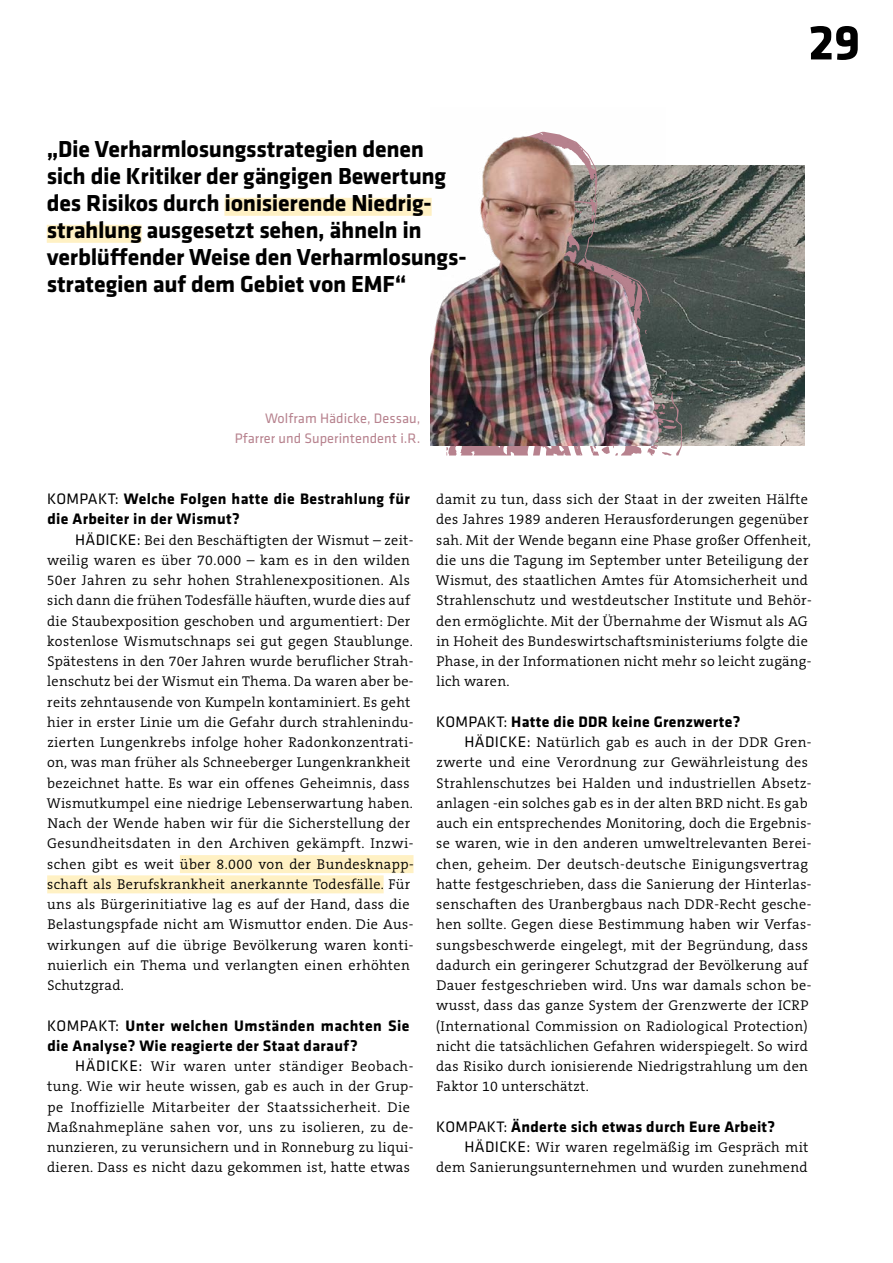
<style>
.page{position:relative;width:893px;height:1263px;background:#fff}
.page>*{position:absolute;margin:0;border:0;box-sizing:border-box;transform-origin:0 0}
.t1{font:700 51px "Klavika Basic";color:#000}
.t2{font:700 24px/27px "Klavika Basic";letter-spacing:-.01em;color:#000}
.t3{font:700 15.75px/20.2px "Klavika Basic";letter-spacing:.02em;color:#000}
.t4{font:300 14.25px/20.2px "The Serif B W4";letter-spacing:.02em;color:#000}
.t5{font:14.25px/20.2px "Klavika Basic";letter-spacing:.005em;color:#b7828e;text-align:right}
.s1{font-weight:400}
.s2{font-family:"Klavika Basic";font-weight:400;font-size:15.75px}
</style>
<div class="page">
<img style="left:682px;top:165px;width:123px;height:281px">
<div style="left:180px;top:855px;width:233px;height:18px;background:#fff1c4"></div>
<div style="left:47px;top:875px;width:337px;height:18px;background:#fff1c4"></div>
<svg style="left:448px;top:165px;width:234px;height:290px;background:#7a7473"></svg>
<svg style="left:446px;top:447px;width:2px;height:8px"></svg>
<svg style="left:556px;top:282px;width:120px;height:174px"></svg>
<div style="left:224px;top:198px;width:208px;height:18px;background:#fff1c4"></div>
<div style="left:47px;top:225px;width:95px;height:18px;background:#fff1c4"></div>
<img style="left:430px;top:131px;width:235px;height:315px">
<p class="t2" style="left:47px;top:135px;width:421px">„Die Verharmlosungsstrategien denen sich die Kritiker der gängigen Bewertung des Risikos durch ionisierende Niedrig&shy;strahlung ausgesetzt sehen, ähneln in verblüffender Weise den Verharmlosungs&shy;strategien auf dem Gebiet von EMF“</p>
<p class="t5" style="left:235px;top:408px;width:187px">Wolfram Hädicke, Dessau,<br>Pfarrer und Superintendent i.R.</p>
<h1 class="t1" style="left:808px;top:6px;width:53px">29</h1>
<p class="t3" style="left:47px;top:488px;width:364px"><span class="s1">KOMPAKT:</span> Welche Folgen hatte die Bestrahlung für die Arbeiter in der Wismut?</p>
<p class="t4" style="left:47px;top:530px;width:368px;text-indent:29px"><span class="s2">HÄDICKE:</span> Bei den Beschäftigten der Wismut – zeit&shy;weilig waren es über 70.000 – kam es in den wilden 50er Jahren zu sehr hohen Strahlenexpositionen. Als sich dann die frühen Todesfälle häuften, wurde dies auf die Staubexposition geschoben und argumentiert: Der kostenlose Wismutschnaps sei gut gegen Staublunge.<br>Spätestens in den 70er Jahren wurde beruflicher Strah&shy;lenschutz bei der Wismut ein Thema. Da waren aber be&shy;reits zehntausende von Kumpeln kontaminiert. Es geht hier in erster Linie um die Gefahr durch strahlenindu&shy;zierten Lungenkrebs infolge hoher Radonkonzentrati&shy;on, was man früher als Schneeberger Lungenkrankheit bezeichnet hatte. Es war ein offenes Geheimnis, dass Wismutkumpel eine niedrige Lebenserwartung haben.<br>Nach der Wende haben wir für die Sicherstellung der Gesundheitsdaten in den Archiven gekämpft. Inzwi&shy;schen gibt es weit über 8.000 von der Bundesknapp&shy;schaft als Berufskrankheit anerkannte Todesfälle. Für uns als Bürgerinitiative lag es auf der Hand, dass die Belastungspfade nicht am Wismuttor enden. Die Aus&shy;wirkungen auf die übrige Bevölkerung waren konti&shy;nuierlich ein Thema und verlangten einen erhöhten Schutzgrad.</p>
<p class="t3" style="left:47px;top:1014px;width:364px"><span class="s1">KOMPAKT:</span> Unter welchen Umständen machten Sie die Analyse? Wie reagierte der Staat darauf?</p>
<p class="t4" style="left:47px;top:1056px;width:368px;text-indent:28px"><span class="s2">HÄDICKE:</span> Wir waren unter ständiger Beobach&shy;tung. Wie wir heute wissen, gab es auch in der Grup&shy;pe Inoffizielle Mitarbeiter der Staatssicherheit. Die Maßnahmepläne sahen vor, uns zu isolieren, zu de&shy;nunzieren, zu verunsichern und in Ronneburg zu liqui&shy;dieren. Dass es nicht dazu gekommen ist, hatte etwas</p>
<p class="t4" style="left:436px;top:489px;width:377px">damit zu tun, dass sich der Staat in der zweiten Hälfte des Jahres 1989 anderen Herausforderungen gegenüber sah. Mit der Wende begann eine Phase großer Offenheit, die uns die Tagung im September unter Beteiligung der Wismut, des staatlichen Amtes für Atomsicherheit und Strahlenschutz und westdeutscher Institute und Behör&shy;den ermöglichte. Mit der Übernahme der Wismut als AG in Hoheit des Bundeswirtschaftsministeriums folgte die Phase, in der Informationen nicht mehr so leicht zugäng&shy;lich waren.</p>
<p class="t3" style="left:436px;top:711px;width:306px"><span class="s1">KOMPAKT:</span> Hatte die DDR keine Grenzwerte?</p>
<p class="t4" style="left:436px;top:732px;width:377px;text-indent:28px"><span class="s2">HÄDICKE:</span> Natürlich gab es auch in der DDR Gren&shy;zwerte und eine Verordnung zur Gewährleistung des Strahlenschutzes bei Halden und industriellen Absetz&shy;anlagen -ein solches gab es in der alten BRD nicht. Es gab auch ein entsprechendes Monitoring, doch die Ergebnis&shy;se waren, wie in den anderen umweltrelevanten Berei&shy;chen, geheim. Der deutsch-deutsche Einigungsvertrag hatte festgeschrieben, dass die Sanierung der Hinterlas&shy;senschaften des Uranbergbaus nach DDR-Recht gesche&shy;hen sollte. Gegen diese Bestimmung haben wir Verfas&shy;sungsbeschwerde eingelegt, mit der Begründung, dass dadurch ein geringerer Schutzgrad der Bevölkerung auf Dauer festgeschrieben wird. Uns war damals schon be&shy;wusst, dass das ganze System der Grenzwerte der ICRP (International Commission on Radiological Protection) nicht die tatsächlichen Gefahren widerspiegelt. So wird das Risiko durch ionisierende Niedrigstrahlung um den Faktor 10 unterschätzt.</p>
<p class="t3" style="left:436px;top:1116px;width:340px"><span class="s1">KOMPAKT:</span> Änderte sich etwas durch Eure Arbeit?</p>
<p class="t4" style="left:436px;top:1137px;width:374px;text-align:right"><span class="s2">HÄDICKE:</span> Wir waren regelmäßig im Gespräch mit dem Sanierungsunternehmen und wurden zunehmend</p>
</div>
